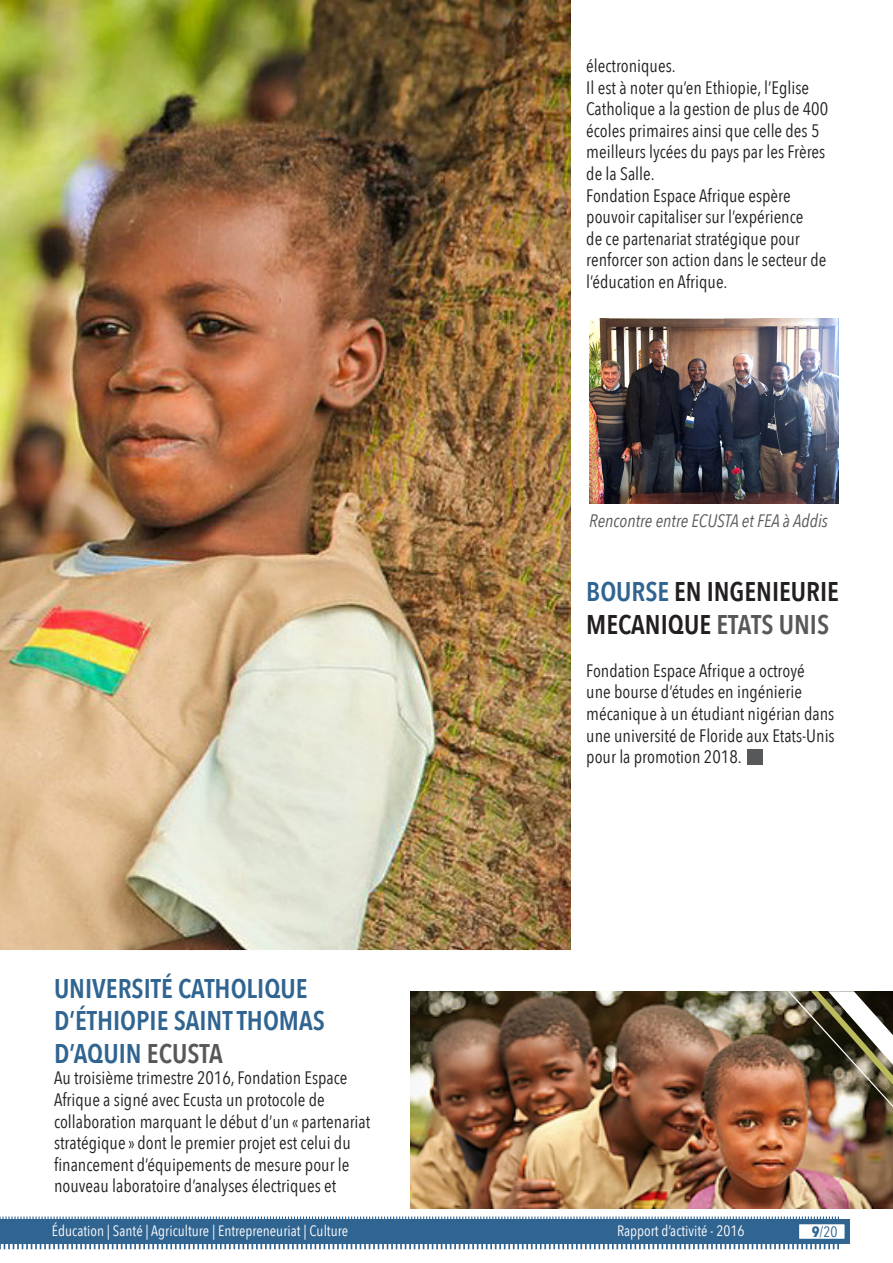
<style>
.page{position:relative;width:893px;height:1263px;background:#fff}
.page>*{position:absolute;margin:0;border:0;box-sizing:border-box;transform-origin:0 0}
.t1{font:600 27px/32.4px "Avenir Next Condensed";color:#306491}
.t2{font:600 27px/32.4px "Avenir Next Condensed";color:#231f20}
.t3{font:18px/21.6px "Avenir Next Condensed";color:#231f20}
.t4{font:italic 18px "Avenir Next Condensed";color:#57585a}
.t5{font:15px "Avenir Next Condensed";color:#fff}
.t6{font:15px "Avenir Next Condensed";color:#306491}
.s1{color:#57585a}
.s2{color:#306491}
.s3{font-weight:700}
</style>
<div class="page">
<div style="left:0;top:1219px;width:850px;height:24px;background:#306491"></div>
<svg style="left:0;top:1216px;width:839px;height:3px"></svg>
<svg style="left:0;top:1243px;width:840px;height:7px"></svg>
<div style="left:798px;top:1223px;width:48px;height:17px;background:#fff;border:2px solid #306491"></div>
<img style="left:0;top:0;width:571px;height:950px">
<img style="left:411px;top:991px;width:482px;height:218px">
<img style="left:788px;top:991px;width:105px;height:116px">
<img style="left:589px;top:318px;width:250px;height:186px">
<div style="left:747px;top:750px;width:15px;height:15px;background:#57585a"></div>
<p class="t3" style="left:586px;top:54px;width:91px">électroniques.</p>
<p class="t3" style="left:586px;top:76px;width:243px">Il est à noter qu’en Ethiopie, l’Eglise<br>Catholique a la gestion de plus de 400 écoles primaires ainsi que celle des 5 meilleurs lycées du pays par les Frères de la Salle.</p>
<p class="t3" style="left:586px;top:184px;width:242px">Fondation Espace Afrique espère pouvoir capitaliser sur l’expérience<br>de ce partenariat stratégique pour renforcer son action dans le secteur de l’éducation en Afrique.</p>
<p class="t4" style="left:589px;top:509px;width:240px">Rencontre entre ECUSTA et FEA à Addis</p>
<p class="t1" style="left:54px;top:972px;width:272px">UNIVERSITÉ CATHOLIQUE<br>D’ÉTHIOPIE SAINT THOMAS<br>D’AQUIN <span class="s1">ECUSTA</span></p>
<p class="t3" style="left:54px;top:1066px;width:318px">Au troisième trimestre 2016, Fondation Espace Afrique a signé avec Ecusta un protocole de collaboration marquant le début d’un « partenariat stratégique » dont le premier projet est celui du financement d’équipements de mesure pour le nouveau laboratoire d’analyses électriques et</p>
<p class="t2" style="left:586px;top:575px;width:254px"><span class="s2">BOURSE</span> EN INGENIEURIE<br>MECANIQUE <span class="s1">ETATS UNIS</span></p>
<p class="t3" style="left:586px;top:659px;width:250px">Fondation Espace Afrique a octroyé<br>une bourse d’études en ingénierie mécanique à un étudiant nigérian dans une université de Floride aux Etats-Unis pour la promotion 2018.</p>
<p class="t5" style="left:52px;top:1218px;width:298px">Éducation | Santé | Agriculture | Entrepreneuriat | Culture</p>
<p class="t5" style="left:617px;top:1218px;width:129px">Rapport d’activité - 2016</p>
<p class="t6" style="left:812px;top:1218px;width:27px"><span class="s3">9</span>/20</p>
</div>
